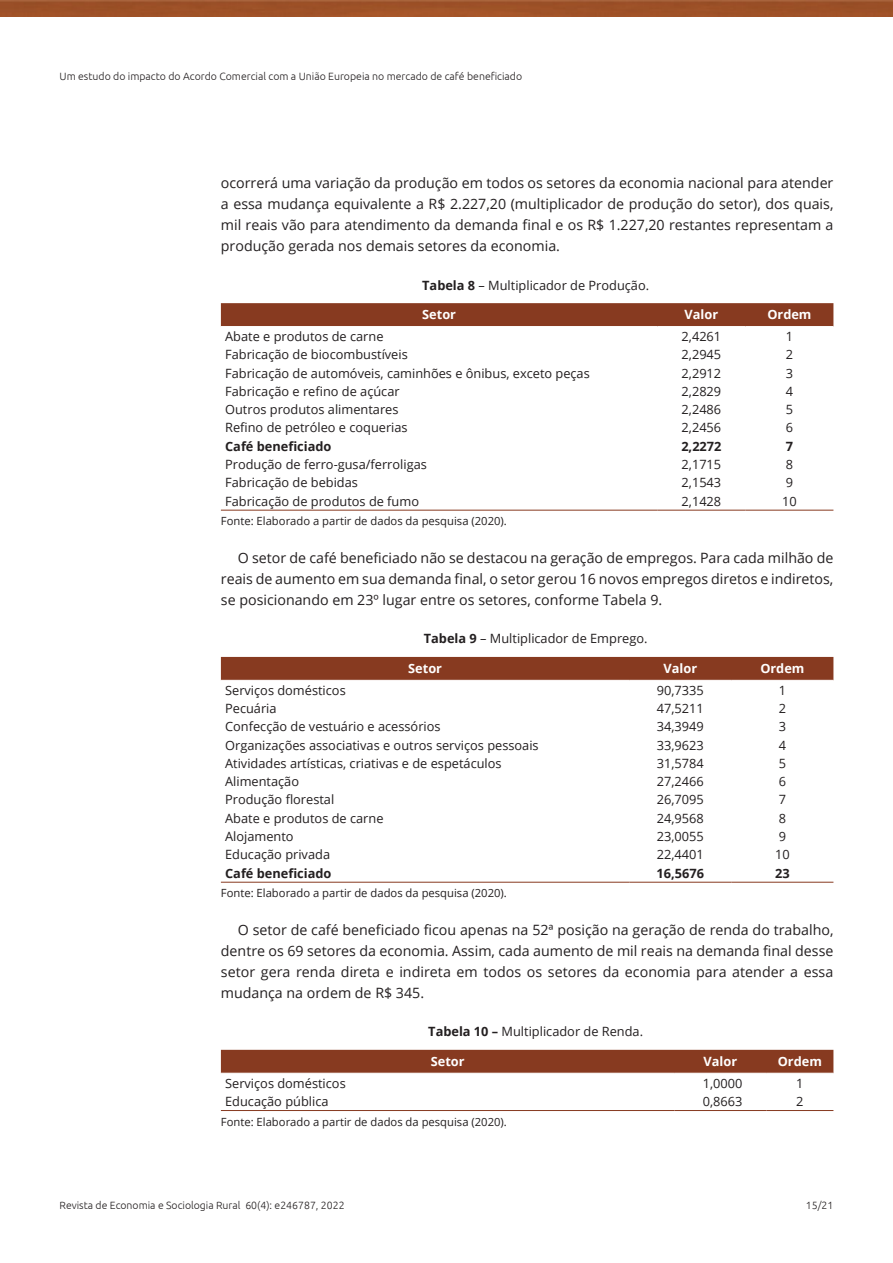
<style>
.page{position:relative;width:893px;height:1263px;background:#fff}
.page>*{position:absolute;margin:0;border:0;box-sizing:border-box;transform-origin:0 0}
.Paragraph{font:14.25px/20.9px "Open Sans";color:#231f20;text-align:justify}
.TableBody{font:12.75px "Open Sans";color:#231f20}
.TableTitle{font:12.75px "Open Sans";color:#231f20}
.TableBody-2{font:700 12.75px "Open Sans";color:#231f20}
.TableHead{font:700 12.75px "Open Sans";color:#fff}
.TableFootnote{font:11.25px "Open Sans";color:#231f20}
.t1{font:300 10.5px "Ubuntu";color:#231f20}
.s1{font-weight:700}
</style>
<div class="page">
<img style="left:0;top:0;width:893px;height:17px">
<div style="left:221px;top:303px;width:612px;height:23px;background:#873a20"></div>
<hr style="left:221px;top:510px;width:436px;height:1px;background:#873a20">
<hr style="left:657px;top:510px;width:88px;height:1px;background:#873a20">
<hr style="left:745px;top:510px;width:88px;height:1px;background:#873a20">
<div style="left:221px;top:657px;width:612px;height:23px;background:#873a20"></div>
<hr style="left:221px;top:882px;width:408px;height:1px;background:#873a20">
<hr style="left:629px;top:882px;width:102px;height:1px;background:#873a20">
<hr style="left:731px;top:882px;width:102px;height:1px;background:#873a20">
<div style="left:221px;top:1050px;width:612px;height:23px;background:#873a20"></div>
<hr style="left:221px;top:1110px;width:453px;height:1px;background:#873a20">
<hr style="left:674px;top:1110px;width:92px;height:1px;background:#873a20">
<hr style="left:766px;top:1110px;width:67px;height:1px;background:#873a20">
<p class="t1" style="left:60px;top:70px;width:464px">Um estudo do impacto do Acordo Comercial com a União Europeia no mercado de café beneficiado</p>
<p class="Paragraph" style="left:221px;top:172px;width:614px">ocorrerá uma variação da produção em todos os setores da economia nacional para atender a essa mudança equivalente a R$ 2.227,20 (multiplicador de produção do setor), dos quais, mil reais vão para atendimento da demanda final e os R$ 1.227,20 restantes representam a produção gerada nos demais setores da economia.</p>
<p class="TableTitle" style="left:422px;top:276px;width:228px"><span class="s1">Tabela 8</span> – Multiplicador de Produção.</p>
<p class="TableHead" style="left:422px;top:306px;width:35px">Setor</p>
<p class="TableHead" style="left:685px;top:306px;width:35px">Valor</p>
<p class="TableHead" style="left:767px;top:306px;width:46px">Ordem</p>
<p class="TableBody" style="left:225px;top:328px;width:160px">Abate e produtos de carne</p>
<p class="TableBody" style="left:682px;top:328px;width:41px">2,4261</p>
<p class="TableBody" style="left:786px;top:328px;width:9px">1</p>
<p class="TableBody" style="left:225px;top:346px;width:184px">Fabricação de biocombustíveis</p>
<p class="TableBody" style="left:682px;top:346px;width:41px">2,2945</p>
<p class="TableBody" style="left:786px;top:346px;width:9px">2</p>
<p class="TableBody" style="left:225px;top:364px;width:366px">Fabricação de automóveis, caminhões e ônibus, exceto peças</p>
<p class="TableBody" style="left:682px;top:364px;width:41px">2,2912</p>
<p class="TableBody" style="left:786px;top:364px;width:9px">3</p>
<p class="TableBody" style="left:225px;top:382px;width:176px">Fabricação e refino de açúcar</p>
<p class="TableBody" style="left:682px;top:382px;width:41px">2,2829</p>
<p class="TableBody" style="left:786px;top:382px;width:9px">4</p>
<p class="TableBody" style="left:225px;top:401px;width:175px">Outros produtos alimentares</p>
<p class="TableBody" style="left:682px;top:401px;width:41px">2,2486</p>
<p class="TableBody" style="left:786px;top:401px;width:9px">5</p>
<p class="TableBody" style="left:225px;top:419px;width:184px">Refino de petróleo e coquerias</p>
<p class="TableBody" style="left:682px;top:419px;width:41px">2,2456</p>
<p class="TableBody" style="left:786px;top:419px;width:9px">6</p>
<p class="TableBody-2" style="left:225px;top:437px;width:108px">Café beneficiado</p>
<p class="TableBody-2" style="left:681px;top:437px;width:42px">2,2272</p>
<p class="TableBody-2" style="left:786px;top:437px;width:9px">7</p>
<p class="TableBody" style="left:225px;top:456px;width:203px">Produção de ferro-gusa/ferroligas</p>
<p class="TableBody" style="left:682px;top:456px;width:41px">2,1715</p>
<p class="TableBody" style="left:786px;top:456px;width:9px">8</p>
<p class="TableBody" style="left:225px;top:474px;width:134px">Fabricação de bebidas</p>
<p class="TableBody" style="left:682px;top:474px;width:41px">2,1543</p>
<p class="TableBody" style="left:786px;top:474px;width:9px">9</p>
<p class="TableBody" style="left:225px;top:492px;width:195px">Fabricação de produtos de fumo</p>
<p class="TableBody" style="left:682px;top:492px;width:41px">2,1428</p>
<p class="TableBody" style="left:782px;top:492px;width:16px">10</p>
<p class="TableFootnote" style="left:221px;top:513px;width:287px">Fonte: Elaborado a partir de dados da pesquisa (2020).</p>
<p class="Paragraph" style="left:221px;top:547px;width:614px;text-indent:17px">O setor de café beneficiado não se destacou na geração de empregos. Para cada milhão de reais de aumento em sua demanda final, o setor gerou 16 novos empregos diretos e indiretos, se posicionando em 23º lugar entre os setores, conforme Tabela 9.</p>
<p class="TableTitle" style="left:424px;top:630px;width:225px"><span class="s1">Tabela 9</span> – Multiplicador de Emprego.</p>
<p class="TableHead" style="left:408px;top:659px;width:35px">Setor</p>
<p class="TableHead" style="left:663px;top:659px;width:35px">Valor</p>
<p class="TableHead" style="left:760px;top:659px;width:46px">Ordem</p>
<p class="TableBody" style="left:225px;top:681px;width:122px">Serviços domésticos</p>
<p class="TableBody" style="left:657px;top:681px;width:48px">90,7335</p>
<p class="TableBody" style="left:779px;top:681px;width:9px">1</p>
<p class="TableBody" style="left:225px;top:700px;width:53px">Pecuária</p>
<p class="TableBody" style="left:657px;top:700px;width:48px">47,5211</p>
<p class="TableBody" style="left:779px;top:700px;width:9px">2</p>
<p class="TableBody" style="left:225px;top:718px;width:217px">Confecção de vestuário e acessórios</p>
<p class="TableBody" style="left:657px;top:718px;width:48px">34,3949</p>
<p class="TableBody" style="left:779px;top:718px;width:9px">3</p>
<p class="TableBody" style="left:225px;top:736px;width:315px">Organizações associativas e outros serviços pessoais</p>
<p class="TableBody" style="left:657px;top:736px;width:48px">33,9623</p>
<p class="TableBody" style="left:779px;top:736px;width:9px">4</p>
<p class="TableBody" style="left:225px;top:754px;width:278px">Atividades artísticas, criativas e de espetáculos</p>
<p class="TableBody" style="left:657px;top:754px;width:48px">31,5784</p>
<p class="TableBody" style="left:779px;top:754px;width:9px">5</p>
<p class="TableBody" style="left:225px;top:773px;width:75px">Alimentação</p>
<p class="TableBody" style="left:657px;top:773px;width:48px">27,2466</p>
<p class="TableBody" style="left:779px;top:773px;width:9px">6</p>
<p class="TableBody" style="left:225px;top:791px;width:111px">Produção florestal</p>
<p class="TableBody" style="left:657px;top:791px;width:48px">26,7095</p>
<p class="TableBody" style="left:779px;top:791px;width:9px">7</p>
<p class="TableBody" style="left:225px;top:809px;width:160px">Abate e produtos de carne</p>
<p class="TableBody" style="left:657px;top:809px;width:48px">24,9568</p>
<p class="TableBody" style="left:779px;top:809px;width:9px">8</p>
<p class="TableBody" style="left:225px;top:828px;width:70px">Alojamento</p>
<p class="TableBody" style="left:657px;top:828px;width:48px">23,0055</p>
<p class="TableBody" style="left:779px;top:828px;width:9px">9</p>
<p class="TableBody" style="left:225px;top:846px;width:106px">Educação privada</p>
<p class="TableBody" style="left:657px;top:846px;width:48px">22,4401</p>
<p class="TableBody" style="left:775px;top:846px;width:16px">10</p>
<p class="TableBody-2" style="left:225px;top:864px;width:108px">Café beneficiado</p>
<p class="TableBody-2" style="left:657px;top:864px;width:49px">16,5676</p>
<p class="TableBody-2" style="left:775px;top:864px;width:16px">23</p>
<p class="TableFootnote" style="left:221px;top:885px;width:287px">Fonte: Elaborado a partir de dados da pesquisa (2020).</p>
<p class="Paragraph" style="left:221px;top:919px;width:614px;text-indent:17px">O setor de café beneficiado ficou apenas na 52ª posição na geração de renda do trabalho, dentre os 69 setores da economia. Assim, cada aumento de mil reais na demanda final desse setor gera renda direta e indireta em todos os setores da economia para atender a essa mudança na ordem de R$ 345.</p>
<p class="TableTitle" style="left:428px;top:1023px;width:216px"><span class="s1">Tabela 10 –</span> Multiplicador de Renda.</p>
<p class="TableHead" style="left:431px;top:1052px;width:35px">Setor</p>
<p class="TableHead" style="left:703px;top:1052px;width:35px">Valor</p>
<p class="TableHead" style="left:778px;top:1052px;width:46px">Ordem</p>
<p class="TableBody" style="left:225px;top:1074px;width:122px">Serviços domésticos</p>
<p class="TableBody" style="left:703px;top:1074px;width:41px">1,0000</p>
<p class="TableBody" style="left:796px;top:1074px;width:9px">1</p>
<p class="TableBody" style="left:225px;top:1092px;width:105px">Educação pública</p>
<p class="TableBody" style="left:703px;top:1092px;width:41px">0,8663</p>
<p class="TableBody" style="left:796px;top:1092px;width:9px">2</p>
<p class="TableFootnote" style="left:221px;top:1114px;width:287px">Fonte: Elaborado a partir de dados da pesquisa (2020).</p>
<p class="t1" style="left:60px;top:1198px;width:287px">Revista de Economia e Sociologia Rural 60(4): e246787, 2022</p>
<p class="t1" style="left:806px;top:1198px;width:29px">15/21</p>
</div>
